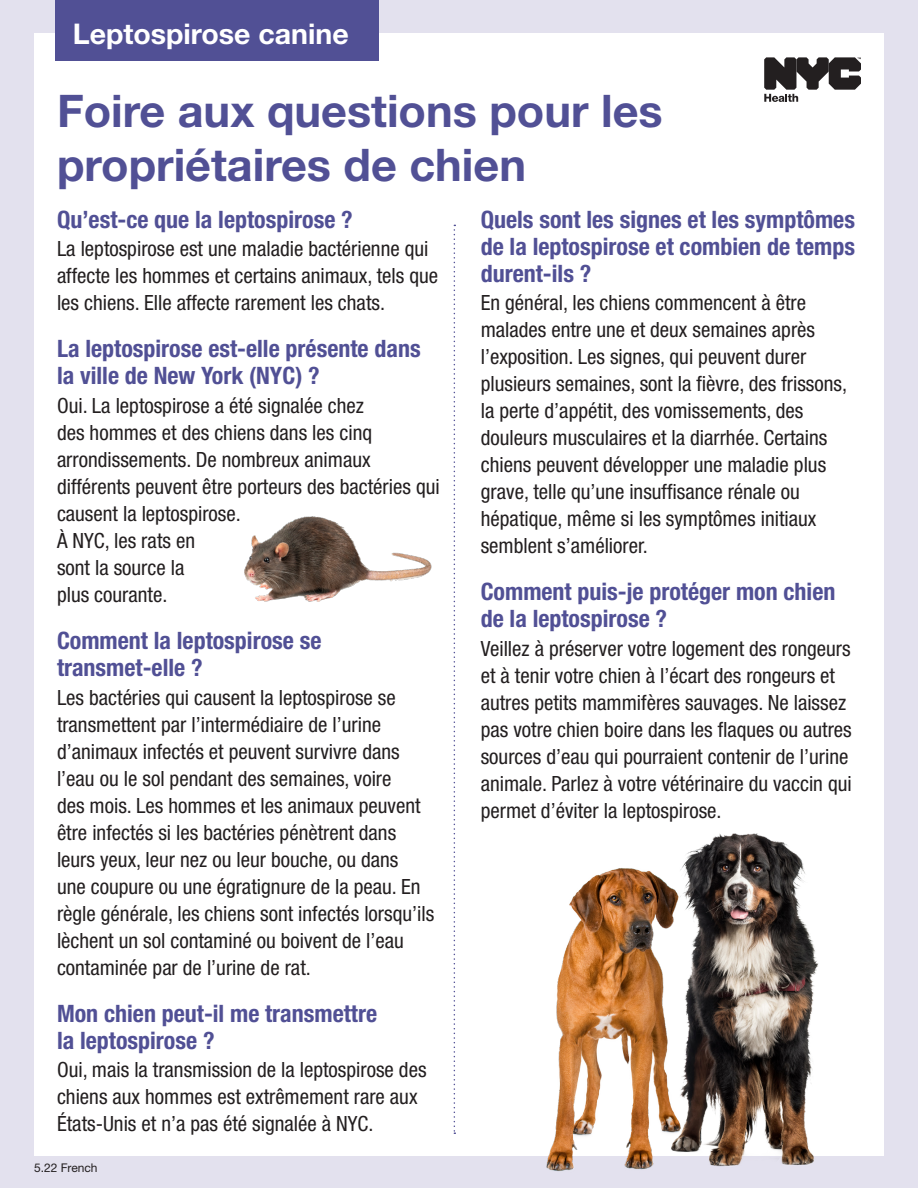
<style>
.page{position:relative;width:918px;height:1188px;background:#e3e1ee}
.page>*{position:absolute;margin:0;border:0;box-sizing:border-box;transform-origin:0 0}
.t1{font:700 45px/54px "Helvetica Neue LT Std";color:#515095}
.t2{font:700 28.5px "Helvetica Neue LT Std";color:#fff}
.owner_subhead__blue{font:700 condensed 24px/27px "Helvetica Neue LT Std";color:#515095}
.para_11_13_5{font:condensed 21px/27px "Helvetica Neue LT Std";color:#231f20}
.para_11_13_5-2{font:12px "Helvetica Neue LT Std";color:#231f20}
</style>
<div class="page">
<div style="left:34px;top:33px;width:850px;height:1123px;background:#fff"></div>
<svg style="left:764px;top:57px;width:97px;height:45px"></svg>
<svg style="left:454px;top:225px;width:1px;height:909px"></svg>
<img style="left:244px;top:516px;width:188px;height:86px">
<div style="left:56px;top:0;width:323px;height:61px;background:#515095"></div>
<img style="left:546px;top:868px;width:103px;height:303px">
<img style="left:649px;top:833px;width:170px;height:335px">
<p class="t2" style="left:73px;top:16px;width:277px">Leptospirose canine</p>
<p class="t1" style="left:57px;top:83px;width:607px">Foire aux questions pour les propriétaires de chien</p>
<p class="owner_subhead__blue" style="left:57px;top:205px;width:297px">Qu’est-ce que la leptospirose ?</p>
<p class="para_11_13_5" style="left:57px;top:235px;width:383px">La leptospirose est une maladie bactérienne qui affecte les hommes et certains animaux, tels que les chiens. Elle affecte rarement les chats.</p>
<p class="owner_subhead__blue" style="left:57px;top:335px;width:365px">La leptospirose est-elle présente dans la ville de New York (NYC) ?</p>
<p class="para_11_13_5" style="left:57px;top:392px;width:384px">Oui. La leptospirose a été signalée chez<br>des hommes et des chiens dans les cinq arrondissements. De nombreux animaux différents peuvent être porteurs des bactéries qui causent la leptospirose.<br>À NYC, les rats en<br>sont la source la<br>plus courante.</p>
<p class="owner_subhead__blue" style="left:57px;top:627px;width:266px">Comment la leptospirose se transmet-elle ?</p>
<p class="para_11_13_5" style="left:57px;top:684px;width:379px">Les bactéries qui causent la leptospirose se transmettent par l’intermédiaire de l’urine d’animaux infectés et peuvent survivre dans l’eau ou le sol pendant des semaines, voire<br>des mois. Les hommes et les animaux peuvent être infectés si les bactéries pénètrent dans leurs yeux, leur nez ou leur bouche, ou dans<br>une coupure ou une égratignure de la peau. En règle générale, les chiens sont infectés lorsqu’ils lèchent un sol contaminé ou boivent de l’eau contaminée par de l’urine de rat.</p>
<p class="owner_subhead__blue" style="left:57px;top:1000px;width:322px">Mon chien peut-il me transmettre la leptospirose ?</p>
<p class="para_11_13_5" style="left:57px;top:1056px;width:371px">Oui, mais la transmission de la leptospirose des chiens aux hommes est extrêmement rare aux<br>États-Unis et n’a pas été signalée à NYC.</p>
<p class="para_11_13_5-2" style="left:34px;top:1161px;width:65px">5.22 French</p>
<p class="owner_subhead__blue" style="left:481px;top:205px;width:376px;text-align:justify">Quels sont les signes et les symptômes de la leptospirose et combien de temps durent-ils ?</p>
<p class="para_11_13_5" style="left:481px;top:289px;width:368px">En général, les chiens commencent à être malades entre une et deux semaines après l’exposition. Les signes, qui peuvent durer plusieurs semaines, sont la fièvre, des frissons, la perte d’appétit, des vomissements, des douleurs musculaires et la diarrhée. Certains chiens peuvent développer une maladie plus grave, telle qu’une insuffisance rénale ou hépatique, même si les symptômes initiaux semblent s’améliorer.</p>
<p class="owner_subhead__blue" style="left:481px;top:578px;width:356px">Comment puis-je protéger mon chien de la leptospirose ?</p>
<p class="para_11_13_5" style="left:481px;top:635px;width:373px">Veillez à préserver votre logement des rongeurs et à tenir votre chien à l’écart des rongeurs et autres petits mammifères sauvages. Ne laissez pas votre chien boire dans les flaques ou autres sources d’eau qui pourraient contenir de l’urine animale. Parlez à votre vétérinaire du vaccin qui permet d’éviter la leptospirose.</p>
</div>
